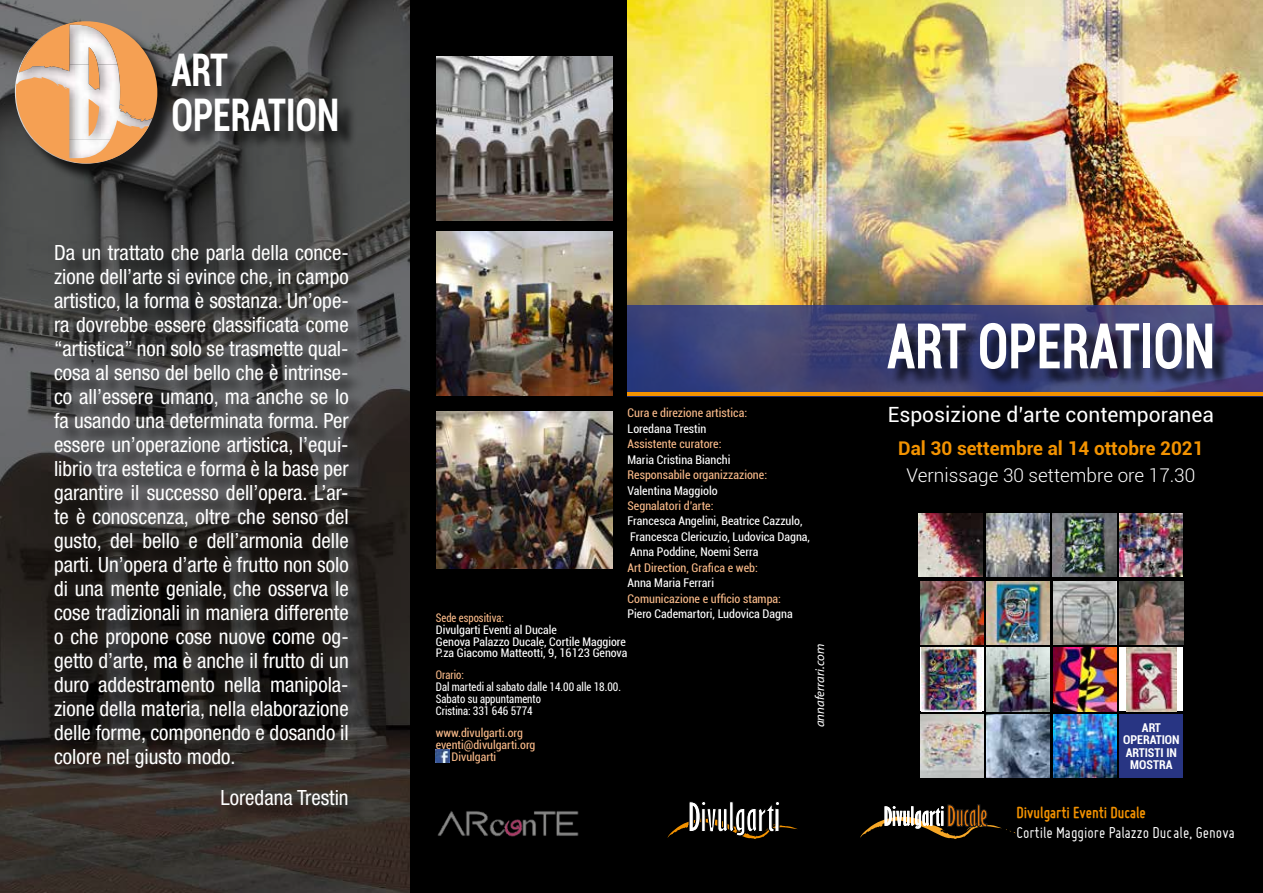
<style>
.page{position:relative;width:1263px;height:893px;background:#000}
.page>*{position:absolute;margin:0;border:0;box-sizing:border-box;transform-origin:0 0}
.t1{font:700 condensed 63px "Roboto";letter-spacing:.005em;color:#fff;scale:.8 1}
.t2{font:700 condensed 45px/45px "Roboto";color:#fff;scale:.8 1}
.t3{font:condensed 21px/24px "Helvetica Neue LT Std";color:#fff;text-align:justify}
.t4{font:21px "Roboto";color:#fff}
.t5{font:700 18.9px "Roboto";color:#f39300}
.t6{font:300 18.9px "Roboto";color:#fff}
.t7{font:italic 18px "Myriad Arabic";color:#fff}
.t8{font:17.1px "Miso";color:#fff}
.t9{font:700 17.1px "Miso";color:#f39200}
.t10{font:700 condensed 12.15px/12.1px "Roboto";color:#fff;text-align:center}
.t11{font:condensed 12px/15.5px "Roboto";color:#fff}
.t12{font:condensed 12px "Roboto";color:#f9ba89}
.t13{font:condensed 11.85px/11.9px "Roboto";color:#fff}
.t14{font:condensed 11.85px/11.9px "Roboto";color:#fff;scale:.9 1}
.t15{font:condensed 11.85px "Roboto";color:#f9ba89}
.t16{font:condensed 11.85px "Roboto";color:#f9ba89;scale:.9 1}
</style>
<div class="page">
<img style="left:0;top:0;width:410px;height:893px">
<img style="left:437px;top:411px;width:175px;height:158px">
<img style="left:437px;top:232px;width:175px;height:164px">
<img style="left:437px;top:56px;width:175px;height:164px">
<img style="left:627px;top:0;width:636px;height:305px">
<svg style="left:627px;top:305px;width:636px;height:87px"></svg>
<img style="left:437px;top:811px;width:142px;height:26px">
<svg style="left:667px;top:801px;width:131px;height:38px"></svg>
<svg style="left:436px;top:749px;width:13px;height:13px"></svg>
<img style="left:920px;top:581px;width:63px;height:64px">
<img style="left:986px;top:581px;width:64px;height:64px">
<img style="left:1053px;top:581px;width:63px;height:64px">
<img style="left:1120px;top:581px;width:63px;height:64px">
<img style="left:986px;top:648px;width:64px;height:63px">
<img style="left:1053px;top:648px;width:63px;height:63px">
<div style="left:1120px;top:648px;width:63px;height:63px;background:#fff"></div>
<img style="left:1126px;top:648px;width:50px;height:63px">
<div style="left:920px;top:648px;width:63px;height:63px;background:#fff"></div>
<img style="left:921px;top:648px;width:60px;height:63px">
<img style="left:919px;top:513px;width:63px;height:64px">
<img style="left:986px;top:513px;width:63px;height:64px">
<img style="left:1053px;top:513px;width:63px;height:64px">
<img style="left:1119px;top:513px;width:64px;height:64px">
<img style="left:986px;top:714px;width:64px;height:64px">
<img style="left:1053px;top:714px;width:63px;height:64px">
<div style="left:1120px;top:714px;width:63px;height:64px;background:#283583"></div>
<img style="left:920px;top:714px;width:63px;height:64px">
<div style="left:17px;top:24px;width:159px;height:158px;background:#000;opacity:.75"></div>
<img style="left:32px;top:163px;width:108px;height:1px">
<svg style="left:16px;top:21px;width:141px;height:142px"></svg>
<svg style="left:860px;top:804px;width:155px;height:35px"></svg>
<div style="left:890px;top:326px;width:340px;height:62px;background:#000;opacity:.75"></div>
<hr style="left:627px;top:392px;width:636px;height:4px;background:#f39200">
<div style="left:57px;top:247px;width:310px;height:576px;background:#000;opacity:.75"></div>
<div style="left:175px;top:56px;width:181px;height:94px;background:#000;opacity:.75"></div>
<h2 class="t2" style="left:171px;top:46px;width:211px">ART<br>OPERATION</h2>
<p class="t3" style="left:54px;top:240px;width:296px">Da un trattato che parla della conce&shy;zione dell’arte si evince che, in campo artistico, la forma è sostanza. Un’ope&shy;ra dovrebbe essere classificata come “artistica” non solo se trasmette qual&shy;cosa al senso del bello che è intrinse&shy;co all’essere umano, ma anche se lo fa usando una determinata forma. Per essere un’operazione artistica, l’equi&shy;librio tra estetica e forma è la base per garantire il successo dell’opera. L’ar&shy;te è conoscenza, oltre che senso del gusto, del bello e dell’armonia delle parti. Un’opera d’arte è frutto non solo di una mente geniale, che osserva le cose tradizionali in maniera differente o che propone cose nuove come og&shy;getto d’arte, ma è anche il frutto di un duro addestramento nella manipola&shy;zione della materia, nella elaborazione delle forme, componendo e dosando il colore nel giusto modo.</p>
<p class="t3" style="left:220px;top:785px;width:130px">Loredana Trestin</p>
<p class="t12" style="left:627px;top:405px;width:121px">Cura e direzione artistica:</p>
<p class="t11" style="left:627px;top:420px;width:80px">Loredana Trestin</p>
<p class="t12" style="left:627px;top:436px;width:95px">Assistente curatore:</p>
<p class="t11" style="left:627px;top:451px;width:104px">Maria Cristina Bianchi</p>
<p class="t12" style="left:627px;top:466px;width:141px">Responsabile organizzazione:</p>
<p class="t11" style="left:627px;top:482px;width:92px">Valentina Maggiolo</p>
<p class="t12" style="left:627px;top:497px;width:88px">Segnalatori d’arte:</p>
<p class="t11" style="left:627px;top:513px;width:184px">Francesca Angelini, Beatrice Cazzulo,<br>Francesca Clericuzio, Ludovica Dagna,<br>Anna Poddine, Noemi Serra</p>
<p class="t12" style="left:627px;top:559px;width:132px">Art Direction, Grafica e web:</p>
<p class="t11" style="left:627px;top:575px;width:88px">Anna Maria Ferrari</p>
<p class="t12" style="left:627px;top:590px;width:155px">Comunicazione e ufficio stampa:</p>
<p class="t11" style="left:627px;top:606px;width:167px">Piero Cademartori, Ludovica Dagna</p>
<p class="t16" style="left:436px;top:609px;width:77px">Sede espositiva:</p>
<p class="t13" style="left:436px;top:623px;width:193px">Divulgarti Eventi al Ducale<br>Genova Palazzo Ducale, Cortile Maggiore<br>P.za Giacomo Matteotti, 9, 16123 Genova</p>
<p class="t7" style="left:808px;top:727px;width:85px;rotate:-90deg">annaferrari.com</p>
<p class="t16" style="left:436px;top:667px;width:33px">Orario:</p>
<p class="t14" style="left:436px;top:681px;width:207px">Dal martedi al sabato dalle 14.00 alle 18.00.<br>Sabato su appuntamento<br>Cristina: 331 646 5774</p>
<p class="t15" style="left:436px;top:725px;width:89px">www.divulgarti.org</p>
<p class="t15" style="left:436px;top:736px;width:101px">eventi@divulgarti.org</p>
<p class="t15" style="left:451px;top:748px;width:46px">Divulgarti</p>
<h1 class="t1" style="left:887px;top:302px;width:411px">ART OPERATION</h1>
<p class="t4" style="left:888px;top:400px;width:328px">Esposizione d’arte contemporanea</p>
<p class="t5" style="left:898px;top:435px;width:307px">Dal 30 settembre al 14 ottobre 2021</p>
<p class="t6" style="left:907px;top:462px;width:290px">Vernissage 30 settembre ore 17.30</p>
<p class="t10" style="left:1123px;top:721px;width:58px">ART<br>OPERATION<br>ARTISTI IN<br>MOSTRA</p>
<p class="t9" style="left:1016px;top:803px;width:131px">Divulgarti Eventi Ducale</p>
<p class="t8" style="left:1016px;top:823px;width:220px">Cortile Maggiore Palazzo Ducale, Genova</p>
</div>
